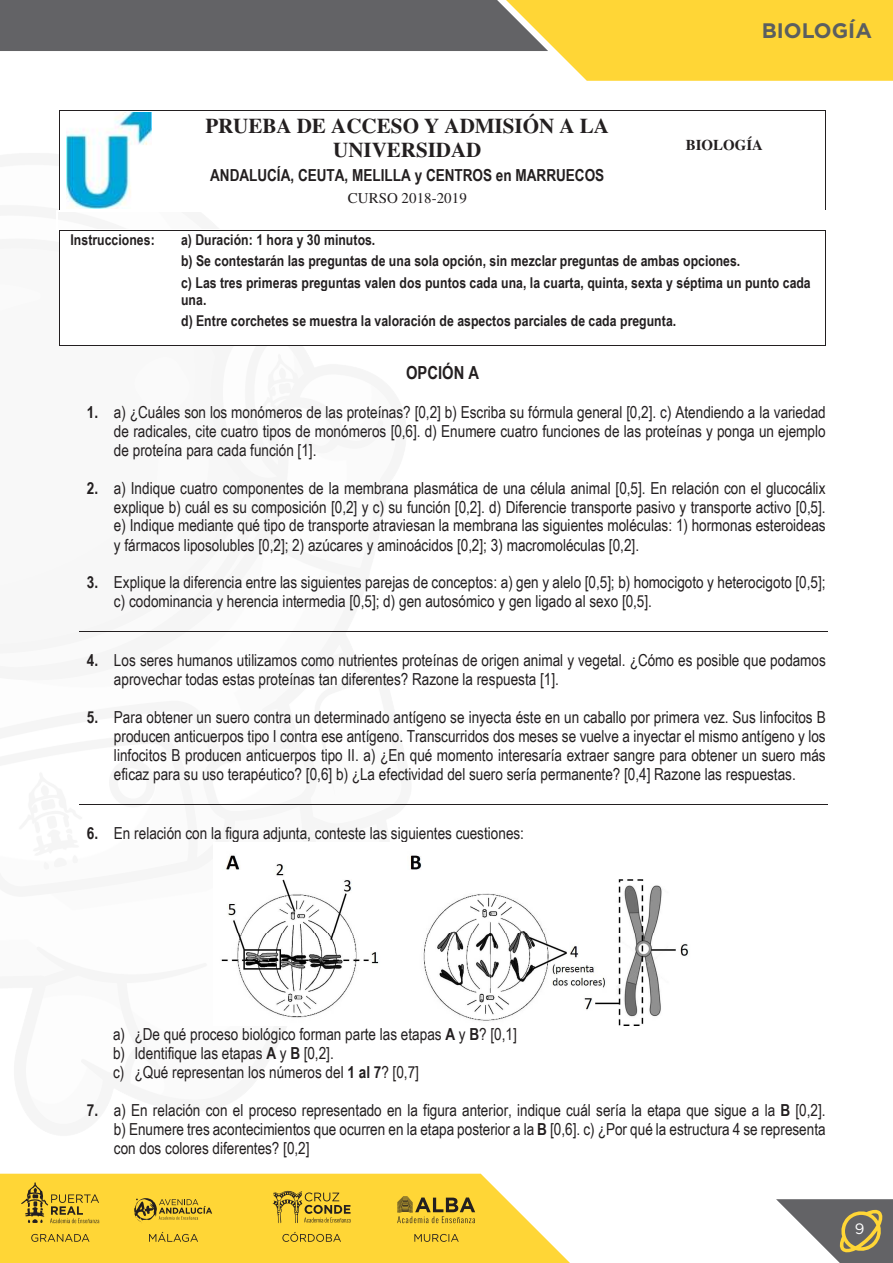
<style>
.page{position:relative;width:893px;height:1263px;background:#fff}
.page>*{position:absolute;margin:0;border:0;box-sizing:border-box;transform-origin:0 0}
.t1{font:700 21px/24.3px "Times";color:#231f20;text-align:center}
.t2{font:700 21px "Gotham";color:#5b5f60}
.t3{font:700 18px "Arial Narrow";color:#231f20}
.t4{font:16.5px/18.9px "Arial Narrow";color:#231f20;text-align:justify}
.t5{font:700 16.5px "Arial Narrow";letter-spacing:-.005em;color:#231f20}
.t6{font:700 15px/21.6px "Arial Narrow";color:#231f20}
.t7{font:15px "Times";letter-spacing:.005em;color:#231f20}
.t8{font:700 15px "Times";letter-spacing:.005em;color:#231f20}
.t9{font:15px "Gotham";color:#fff}
.s1{font-weight:700}
</style>
<div class="page">
<svg style="left:0;top:1174px;width:570px;height:89px;background:#fed94a"></svg>
<svg style="left:0;top:0;width:893px;height:81px"></svg>
<svg style="left:31px;top:1234px;width:58px;height:8px"></svg>
<svg style="left:282px;top:1232px;width:59px;height:10px"></svg>
<svg style="left:149px;top:1232px;width:49px;height:10px"></svg>
<svg style="left:414px;top:1234px;width:45px;height:8px"></svg>
<svg style="left:21px;top:1182px;width:78px;height:41px;background:#d4b231"></svg>
<svg style="left:397px;top:1196px;width:78px;height:27px;background:#bb9e2f"></svg>
<svg style="left:134px;top:1198px;width:78px;height:26px;background:#cdac30"></svg>
<svg style="left:273px;top:1191px;width:77px;height:32px;background:#caaa30"></svg>
<svg style="left:776px;top:1199px;width:117px;height:64px"></svg>
<hr style="left:60px;top:110px;width:106px;height:1px;background:#231f20">
<hr style="left:167px;top:110px;width:456px;height:1px;background:#231f20">
<hr style="left:624px;top:110px;width:201px;height:1px;background:#231f20">
<hr style="left:60px;top:110px;width:1px;height:100px;background:#231f20">
<hr style="left:60px;top:210px;width:106px;height:1px;background:#231f20">
<hr style="left:166px;top:210px;width:457px;height:1px;background:#231f20">
<hr style="left:623px;top:210px;width:202px;height:1px;background:#231f20">
<hr style="left:825px;top:110px;width:1px;height:100px;background:#231f20">
<hr style="left:60px;top:230px;width:106px;height:1px;background:#231f20">
<hr style="left:167px;top:230px;width:658px;height:1px;background:#231f20">
<hr style="left:60px;top:231px;width:1px;height:114px;background:#231f20">
<hr style="left:60px;top:345px;width:106px;height:1px;background:#231f20">
<hr style="left:166px;top:345px;width:659px;height:1px;background:#231f20">
<hr style="left:825px;top:231px;width:1px;height:114px;background:#231f20">
<img style="left:66px;top:113px;width:86px;height:95px">
<hr style="left:79px;top:631px;width:749px;height:1px;background:#231f20">
<hr style="left:79px;top:804px;width:749px;height:1px;background:#231f20">
<img style="left:221px;top:855px;width:468px;height:170px">
<p class="t1" style="left:205px;top:113px;width:405px">PRUEBA DE ACCESO Y ADMISIÓN A LA<br>UNIVERSIDAD</p>
<p class="t5" style="left:210px;top:163px;width:396px">ANDALUCÍA, CEUTA, MELILLA y CENTROS en MARRUECOS</p>
<p class="t7" style="left:348px;top:189px;width:120px">CURSO 2018-2019</p>
<p class="t2" style="left:762px;top:17px;width:112px">BIOLOGÍA</p>
<p class="t8" style="left:686px;top:136px;width:79px">BIOLOGÍA</p>
<p class="t6" style="left:71px;top:228px;width:86px">Instrucciones:</p>
<p class="t6" style="left:181px;top:228px;width:631px">a) Duración: 1 hora y 30 minutos.<br>b) Se contestarán las preguntas de una sola opción, sin mezclar preguntas de ambas opciones.<br>c) Las tres primeras preguntas valen dos puntos cada una, la cuarta, quinta, sexta y séptima un punto cada</p>
<p class="t6" style="left:181px;top:288px;width:497px">una.<br>d) Entre corchetes se muestra la valoración de aspectos parciales de cada pregunta.</p>
<p class="t3" style="left:406px;top:359px;width:75px">OPCIÓN A</p>
<p class="t4" style="left:114px;top:402px;width:713px;text-indent:-27px"><span class="s1">1.</span> a) ¿Cuáles son los monómeros de las proteínas? [0,2] b) Escriba su fórmula general [0,2]. c) Atendiendo a la variedad de radicales, cite cuatro tipos de monómeros [0,6]. d) Enumere cuatro funciones de las proteínas y ponga un ejemplo de proteína para cada función [1].</p>
<p class="t4" style="left:114px;top:478px;width:713px;text-indent:-27px"><span class="s1">2.</span> a) Indique cuatro componentes de la membrana plasmática de una célula animal [0,5]. En relación con el glucocálix explique b) cuál es su composición [0,2] y c) su función [0,2]. d) Diferencie transporte pasivo y transporte activo [0,5]. e) Indique mediante qué tipo de transporte atraviesan la membrana las siguientes moléculas: 1) hormonas esteroideas y fármacos liposolubles [0,2]; 2) azúcares y aminoácidos [0,2]; 3) macromoléculas [0,2].</p>
<p class="t4" style="left:114px;top:572px;width:713px;text-indent:-27px"><span class="s1">3.</span> Explique la diferencia entre las siguientes parejas de conceptos: a) gen y alelo [0,5]; b) homocigoto y heterocigoto [0,5]; c) codominancia y herencia intermedia [0,5]; d) gen autosómico y gen ligado al sexo [0,5].</p>
<p class="t4" style="left:114px;top:650px;width:713px;text-indent:-27px"><span class="s1">4.</span> Los seres humanos utilizamos como nutrientes proteínas de origen animal y vegetal. ¿Cómo es posible que podamos aprovechar todas estas proteínas tan diferentes? Razone la respuesta [1].</p>
<p class="t4" style="left:114px;top:707px;width:713px;text-indent:-27px"><span class="s1">5.</span> Para obtener un suero contra un determinado antígeno se inyecta éste en un caballo por primera vez. Sus linfocitos B producen anticuerpos tipo I contra ese antígeno. Transcurridos dos meses se vuelve a inyectar el mismo antígeno y los linfocitos B producen anticuerpos tipo II. a) ¿En qué momento interesaría extraer sangre para obtener un suero más eficaz para su uso terapéutico? [0,6] b) ¿La efectividad del suero sería permanente? [0,4] Razone las respuestas.</p>
<p class="t4" style="left:87px;top:823px;width:439px"><span class="s1">6.</span> En relación con la figura adjunta, conteste las siguientes cuestiones:</p>
<p class="t4" style="left:113px;top:1024px;width:405px;text-align:left">a) ¿De qué proceso biológico forman parte las etapas <span class="s1">A</span> y <span class="s1">B</span>? [0,1] b) Identifique las etapas <span class="s1">A</span> y <span class="s1">B</span> [0,2].<br>c) ¿Qué representan los números del <span class="s1">1 al 7</span>? [0,7]</p>
<p class="t4" style="left:114px;top:1100px;width:713px;text-indent:-27px"><span class="s1">7.</span> a) En relación con el proceso representado en la figura anterior, indique cuál sería la etapa que sigue a la <span class="s1">B</span> [0,2]. b) Enumere tres acontecimientos que ocurren en la etapa posterior a la <span class="s1">B</span> [0,6]. c) ¿Por qué la estructura 4 se representa con dos colores diferentes? [0,2]</p>
<p class="t9" style="left:855px;top:1218px;width:11px">9</p>
</div>
